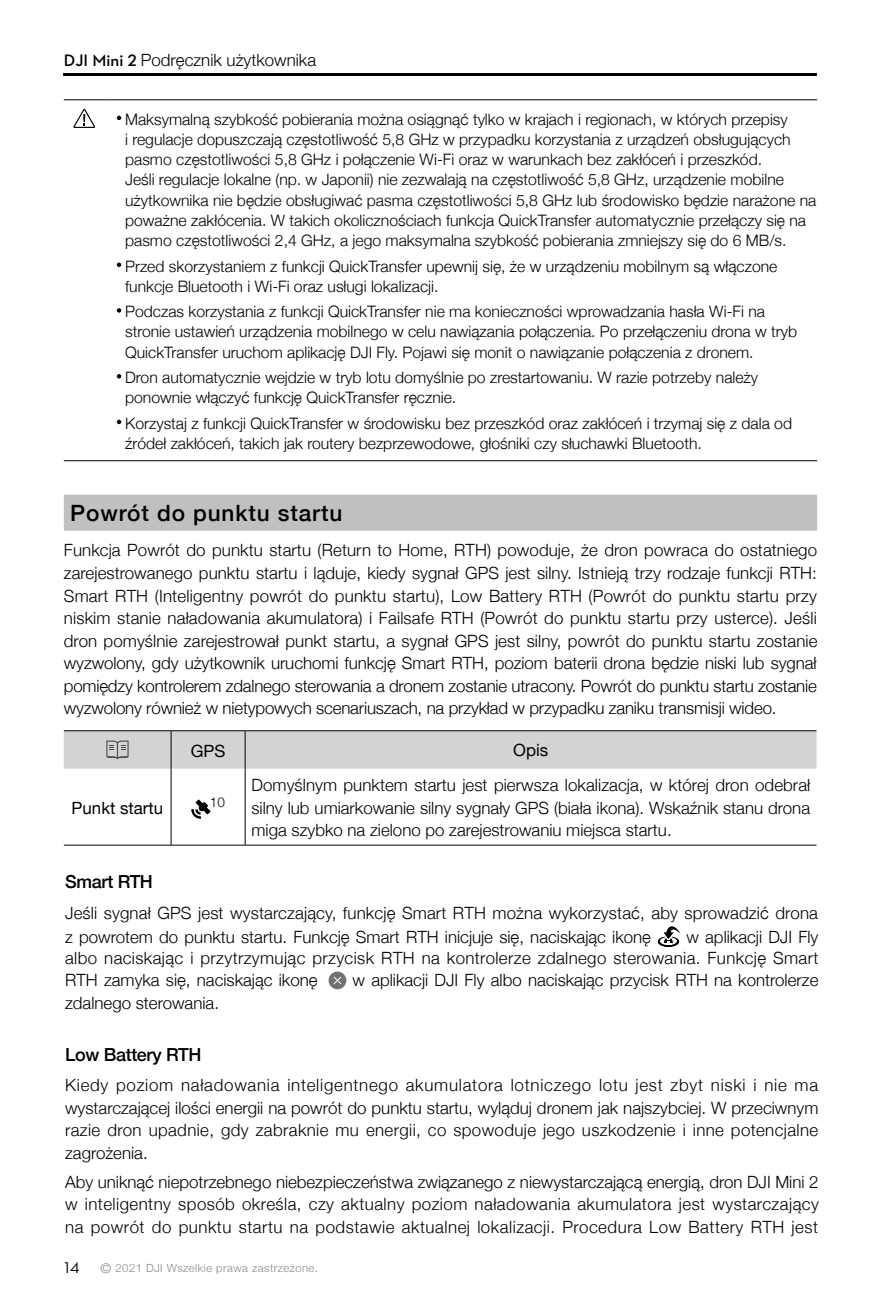
<style>
.page{position:relative;width:881px;height:1308px;background:#fff}
.page>*{position:absolute;margin:0;border:0;box-sizing:border-box;transform-origin:0 0}
.t1{font:500 22.5px "Helvetica Neue";letter-spacing:.04em;color:#000}
.t2{font:500 18px "Helvetica Neue";letter-spacing:-.02em;color:#000}
.t3{font:300 16.88px/22.5px "Helvetica Neue";color:#000;text-align:justify}
.t4{font:300 16.88px/20.7px "Helvetica Neue";letter-spacing:.02em;color:#000;text-align:right}
.t5{font:16.88px "Helvetica Neue";color:#000}
.t6{font:300 15.75px/20.2px "Helvetica Neue";color:#000}
.t7{font:15.75px "Dji";color:#000}
.t8{font:300 13.5px "Helvetica Neue";color:#000}
.t9{font:300 11.25px "Helvetica Neue";letter-spacing:.04em;color:#898989}
.s1{font-family:"Dji";font-weight:600}
.s2{font-size:13.5px}
</style>
<div class="page">
<hr style="left:64px;top:74px;width:752px;height:2px;background:#000">
<div style="left:64px;top:494px;width:752px;height:36px;background:#bfc0c0"></div>
<hr style="left:171px;top:768px;width:1px;height:77px;background:#000">
<hr style="left:171px;top:844px;width:74px;height:1px;background:#000">
<hr style="left:245px;top:768px;width:1px;height:77px;background:#000">
<hr style="left:64px;top:844px;width:107px;height:1px;background:#000">
<hr style="left:245px;top:844px;width:571px;height:1px;background:#000">
<div style="left:64px;top:730px;width:752px;height:38px;background:#d3d3d4"></div>
<svg style="left:191px;top:799px;width:19px;height:19px"></svg>
<svg style="left:657px;top:926px;width:23px;height:20px"></svg>
<svg style="left:328px;top:971px;width:18px;height:18px"></svg>
<svg style="left:332px;top:975px;width:10px;height:10px"></svg>
<hr style="left:64px;top:99px;width:43px;height:1px;background:#000">
<hr style="left:107px;top:99px;width:709px;height:1px;background:#000">
<hr style="left:64px;top:460px;width:43px;height:1px;background:#000">
<hr style="left:107px;top:460px;width:709px;height:1px;background:#000">
<svg style="left:73px;top:109px;width:22px;height:19px"></svg>
<svg style="left:117px;top:116px;width:4px;height:4px"></svg>
<svg style="left:117px;top:262px;width:4px;height:5px"></svg>
<svg style="left:117px;top:308px;width:4px;height:5px"></svg>
<svg style="left:117px;top:374px;width:4px;height:4px"></svg>
<svg style="left:117px;top:420px;width:4px;height:4px"></svg>
<p class="t3" style="left:64px;top:48px;width:254px"><span class="s1">DJI Mini 2</span> Podręcznik użytkownika</p>
<p class="t6" style="left:125px;top:108px;width:692px">Maksymalną szybkość pobierania można osiągnąć tylko w krajach i regionach, w których przepisy<br>i regulacje dopuszczają częstotliwość 5,8 GHz w przypadku korzystania z urządzeń obsługujących pasmo częstotliwości 5,8 GHz i połączenie Wi-Fi oraz w warunkach bez zakłóceń i przeszkód.<br>Jeśli regulacje lokalne (np. w Japonii) nie zezwalają na częstotliwość 5,8 GHz, urządzenie mobilne użytkownika nie będzie obsługiwać pasma częstotliwości 5,8 GHz lub środowisko będzie narażone na poważne zakłócenia. W takich okolicznościach funkcja QuickTransfer automatycznie przełączy się na pasmo częstotliwości 2,4 GHz, a jego maksymalna szybkość pobierania zmniejszy się do 6 MB/s.</p>
<p class="t6" style="left:125px;top:255px;width:653px">Przed skorzystaniem z funkcji QuickTransfer upewnij się, że w urządzeniu mobilnym są włączone funkcje Bluetooth i Wi-Fi oraz usługi lokalizacji.</p>
<p class="t6" style="left:125px;top:300px;width:673px">Podczas korzystania z funkcji QuickTransfer nie ma konieczności wprowadzania hasła Wi-Fi na stronie ustawień urządzenia mobilnego w celu nawiązania połączenia. Po przełączeniu drona w tryb<br>QuickTransfer uruchom aplikację DJI Fly. Pojawi się monit o nawiązanie połączenia z dronem.</p>
<p class="t6" style="left:125px;top:366px;width:634px">Dron automatycznie wejdzie w tryb lotu domyślnie po zrestartowaniu. W razie potrzeby należy ponownie włączyć funkcję QuickTransfer ręcznie.</p>
<p class="t6" style="left:125px;top:412px;width:668px">Korzystaj z funkcji QuickTransfer w środowisku bez przeszkód oraz zakłóceń i trzymaj się z dala od źródeł zakłóceń, takich jak routery bezprzewodowe, głośniki czy słuchawki Bluetooth.</p>
<h1 class="t1" style="left:70px;top:494px;width:273px">Powrót do punktu startu</h1>
<p class="t3" style="left:64px;top:538px;width:755px">Funkcja Powrót do punktu startu (Return to Home, RTH) powoduje, że dron powraca do ostatniego zarejestrowanego punktu startu i ląduje, kiedy sygnał GPS jest silny. Istnieją trzy rodzaje funkcji RTH:<br>Smart RTH (Inteligentny powrót do punktu startu), Low Battery RTH (Powrót do punktu startu przy niskim stanie naładowania akumulatora) i Failsafe RTH (Powrót do punktu startu przy usterce). Jeśli dron pomyślnie zarejestrował punkt startu, a sygnał GPS jest silny, powrót do punktu startu zostanie wyzwolony, gdy użytkownik uruchomi funkcję Smart RTH, poziom baterii drona będzie niski lub sygnał pomiędzy kontrolerem zdalnego sterowania a dronem zostanie utracony. Powrót do punktu startu zostanie wyzwolony również w nietypowych scenariuszach, na przykład w przypadku zaniku transmisji wideo.</p>
<p class="t5" style="left:191px;top:738px;width:36px">GPS</p>
<p class="t5" style="left:513px;top:738px;width:37px">Opis</p>
<p class="t5" style="left:72px;top:795px;width:93px">Punkt startu</p>
<p class="t8" style="left:210px;top:791px;width:17px">10</p>
<p class="t3" style="left:251px;top:773px;width:560px">Domyślnym punktem startu jest pierwsza lokalizacja, w której dron odebrał silny lub umiarkowanie silny sygnały GPS (biała ikona). Wskaźnik stanu drona miga szybko na zielono po zarejestrowaniu miejsca startu.</p>
<p class="t2" style="left:65px;top:867px;width:89px">Smart RTH</p>
<p class="t3" style="left:65px;top:899px;width:754px;line-height:24.3px">Jeśli sygnał GPS jest wystarczający, funkcję Smart RTH można wykorzystać, aby sprowadzić drona z powrotem do punktu startu. Funkcję Smart RTH inicjuje się, naciskając ikonę</p>
<p class="t4" style="left:65px;top:925px;width:754px">w aplikacji DJI Fly<br>albo naciskając i przytrzymując przycisk RTH na kontrolerze zdalnego sterowania. Funkcję Smart</p>
<p class="t3" style="left:65px;top:968px;width:254px">RTH zamyka się, naciskając ikonę</p>
<p class="t3" style="left:352px;top:968px;width:467px">w aplikacji DJI Fly albo naciskając przycisk RTH na kontrolerze</p>
<p class="t3" style="left:65px;top:990px;width:155px">zdalnego sterowania.</p>
<p class="t2" style="left:65px;top:1040px;width:138px">Low Battery RTH</p>
<p class="t3" style="left:65px;top:1073px;width:754px">Kiedy poziom naładowania inteligentnego akumulatora lotniczego lotu jest zbyt niski i nie ma wystarczającej ilości energii na powrót do punktu startu, wyląduj dronem jak najszybciej. W przeciwnym razie dron upadnie, gdy zabraknie mu energii, co spowoduje jego uszkodzenie i inne potencjalne zagrożenia.</p>
<p class="t3" style="left:65px;top:1169px;width:755px">Aby uniknąć niepotrzebnego niebezpieczeństwa związanego z niewystarczającą energią, dron DJI Mini 2 w inteligentny sposób określa, czy aktualny poziom naładowania akumulatora jest wystarczający na powrót do punktu startu na podstawie aktualnej lokalizacji. Procedura Low Battery RTH jest</p>
<p class="t7" style="left:64px;top:1259px;width:16px">14</p>
<p class="t9" style="left:101px;top:1259px;width:219px"><span class="s2">©</span> 2021 DJI Wszelkie prawa zastrzeżone.</p>
</div>
